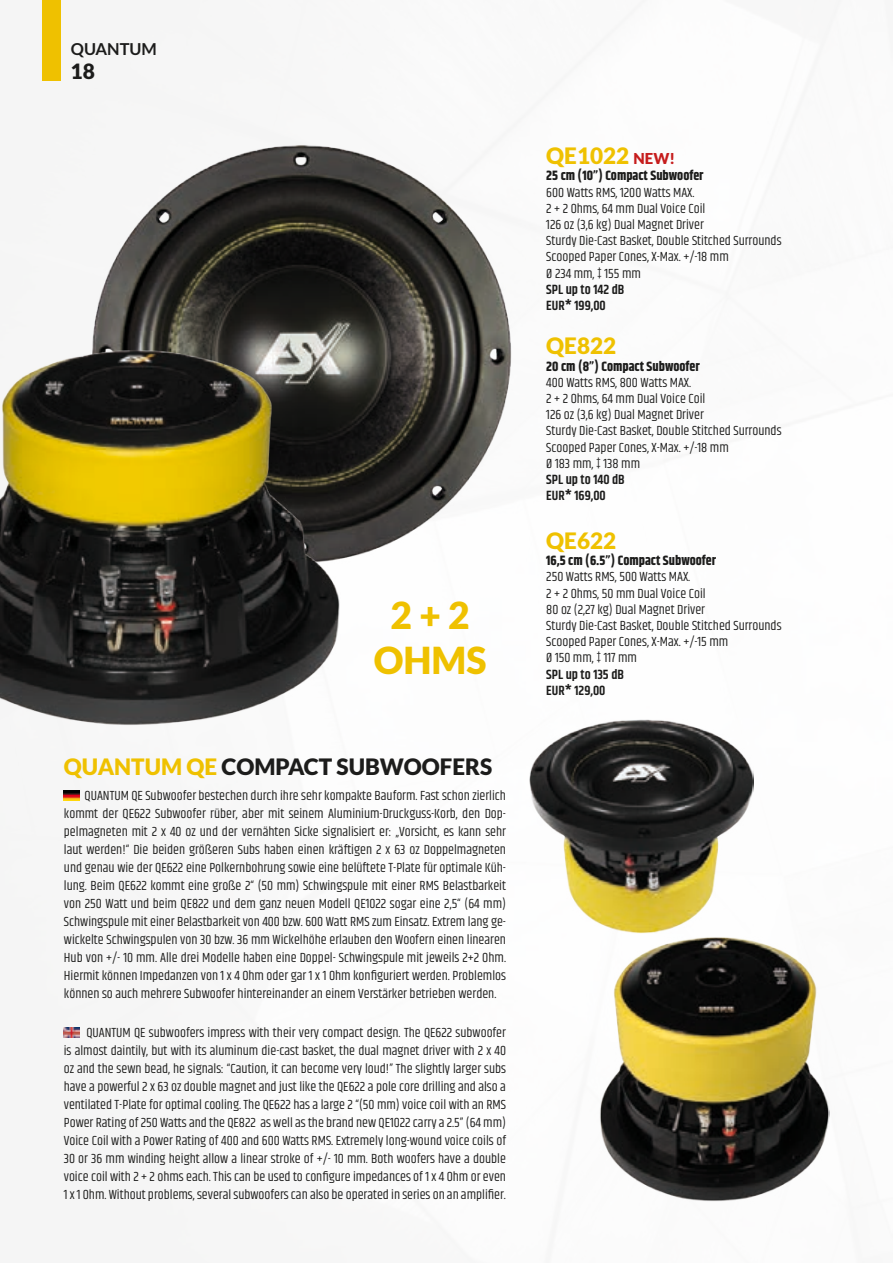
<style>
.page{position:relative;width:893px;height:1263px;background:#fff}
.page>*{position:absolute;margin:0;border:0;box-sizing:border-box;transform-origin:0 0}
.t1{font:900 37.2px/44.5px "Lato";color:#efc100;text-align:center}
.t2{font:900 22.5px "Lato";color:#1c1c1b}
.t3{font:900 22.5px "Lato";color:#efc100}
.t4{font:900 21px "Lato";color:#1c1c1b}
.t5{font:700 16.5px "Lato";color:#1c1c1b}
.t6{font:13.5px/18px "Khand";color:#1c1c1b}
.t7{font:700 13.5px "Khand";color:#1c1c1b}
.t8{font:600 13.5px/16.2px "Khand";color:#1c1c1b}
.s1{color:#efc100}
.s2{font-size:15px;color:#c61d1d}
</style>
<div class="page">
<div style="left:43px;top:0;width:18px;height:81px;background:#efc100"></div>
<img style="left:64px;top:791px;width:16px;height:9px">
<img style="left:64px;top:1028px;width:16px;height:9px">
<img style="left:92px;top:139px;width:420px;height:420px">
<img style="left:529px;top:720px;width:225px;height:214px">
<img style="left:600px;top:937px;width:230px;height:265px">
<img style="left:0;top:346px;width:341px;height:380px">
<p class="t5" style="left:71px;top:40px;width:88px">QUANTUM</p>
<h3 class="t4" style="left:71px;top:59px;width:26px">18</h3>
<h1 class="t1" style="left:374px;top:593px;width:114px">2 + 2<br>OHMS</h1>
<h2 class="t2" style="left:64px;top:754px;width:430px"><span class="s1">QUANTUM QE</span> COMPACT SUBWOOFERS</h2>
<p class="t6" style="left:64px;top:787px;width:444px;text-align:justify;text-indent:21px">QUANTUM QE Subwoofer bestechen durch ihre sehr kompakte Bauform. Fast schon zierlich kommt der QE622 Subwoofer rüber, aber mit seinem Aluminium-Druckguss-Korb, den Dop&shy;pelmagneten mit 2 x 40 oz und der vernähten Sicke signalisiert er: „Vorsicht, es kann sehr laut werden!“ Die beiden größeren Subs haben einen kräftigen 2 x 63 oz Doppelmagneten und genau wie der QE622 eine Polkernbohrung sowie eine belüftete T-Plate für optimale Küh&shy;lung. Beim QE622 kommt eine große 2“ (50 mm) Schwingspule mit einer RMS Belastbarkeit von 250 Watt und beim QE822 und dem ganz neuen Modell QE1022 sogar eine 2,5“ (64 mm)<br>Schwingspule mit einer Belastbarkeit von 400 bzw. 600 Watt RMS zum Einsatz. Extrem lang ge&shy;wickelte Schwingspulen von 30 bzw. 36 mm Wickelhöhe erlauben den Woofern einen linearen Hub von +/- 10 mm. Alle drei Modelle haben eine Doppel- Schwingspule mit jeweils 2+2 Ohm.<br>Hiermit können Impedanzen von 1 x 4 Ohm oder gar 1 x 1 Ohm konfiguriert werden. Problemlos können so auch mehrere Subwoofer hintereinander an einem Verstärker betrieben werden.</p>
<p class="t6" style="left:64px;top:1024px;width:444px;text-align:justify;text-indent:23px">QUANTUM QE subwoofers impress with their very compact design. The QE622 subwoofer is almost daintily, but with its aluminum die-cast basket, the dual magnet driver with 2 x 40 oz and the sewn bead, he signals: “Caution, it can become very loud!” The slightly larger subs have a powerful 2 x 63 oz double magnet and just like the QE622 a pole core drilling and also a ventilated T-Plate for optimal cooling. The QE622 has a large 2 “(50 mm) voice coil with an RMS Power Rating of 250 Watts and the QE822 as well as the brand new QE1022 carry a 2.5” (64 mm)<br>Voice Coil with a Power Rating of 400 and 600 Watts RMS. Extremely long-wound voice coils of 30 or 36 mm winding height allow a linear stroke of +/- 10 mm. Both woofers have a double voice coil with 2 + 2 ohms each. This can be used to configure impedances of 1 x 4 Ohm or even 1 x 1 Ohm. Without problems, several subwoofers can also be operated in series on an amplifier.</p>
<h2 class="t3" style="left:546px;top:143px;width:130px">QE1022 <span class="s2">NEW!</span></h2>
<p class="t7" style="left:546px;top:166px;width:159px">25 cm (10”) Compact Subwoofer</p>
<p class="t6" style="left:546px;top:185px;width:237px;line-height:16.2px">600 Watts RMS, 1200 Watts MAX.<br>2 + 2 Ohms, 64 mm Dual Voice Coil<br>126 oz (3,6 kg) Dual Magnet Driver<br>Sturdy Die-Cast Basket, Double Stitched Surrounds<br>Scooped Paper Cones, X-Max. +/-18 mm<br>Ø 234 mm, ‡ 155 mm</p>
<p class="t8" style="left:546px;top:282px;width:80px">SPL up to 142 dB<br>EUR* 199,00</p>
<h2 class="t3" style="left:546px;top:333px;width:71px">QE822</h2>
<p class="t7" style="left:546px;top:356px;width:155px">20 cm (8”) Compact Subwoofer</p>
<p class="t6" style="left:546px;top:375px;width:237px;line-height:16.2px">400 Watts RMS, 800 Watts MAX.<br>2 + 2 Ohms, 64 mm Dual Voice Coil<br>126 oz (3,6 kg) Dual Magnet Driver<br>Sturdy Die-Cast Basket, Double Stitched Surrounds<br>Scooped Paper Cones, X-Max. +/-18 mm<br>Ø 183 mm, ‡ 138 mm</p>
<p class="t8" style="left:546px;top:472px;width:80px">SPL up to 140 dB<br>EUR* 169,00</p>
<h2 class="t3" style="left:546px;top:528px;width:71px">QE622</h2>
<p class="t7" style="left:546px;top:551px;width:171px">16,5 cm (6.5”) Compact Subwoofer</p>
<p class="t6" style="left:546px;top:570px;width:237px;line-height:16.2px">250 Watts RMS, 500 Watts MAX.<br>2 + 2 Ohms, 50 mm Dual Voice Coil<br>80 oz (2,27 kg) Dual Magnet Driver<br>Sturdy Die-Cast Basket, Double Stitched Surrounds<br>Scooped Paper Cones, X-Max. +/-15 mm<br>Ø 150 mm, ‡ 117 mm</p>
<p class="t8" style="left:546px;top:667px;width:79px">SPL up to 135 dB<br>EUR* 129,00</p>
</div>
